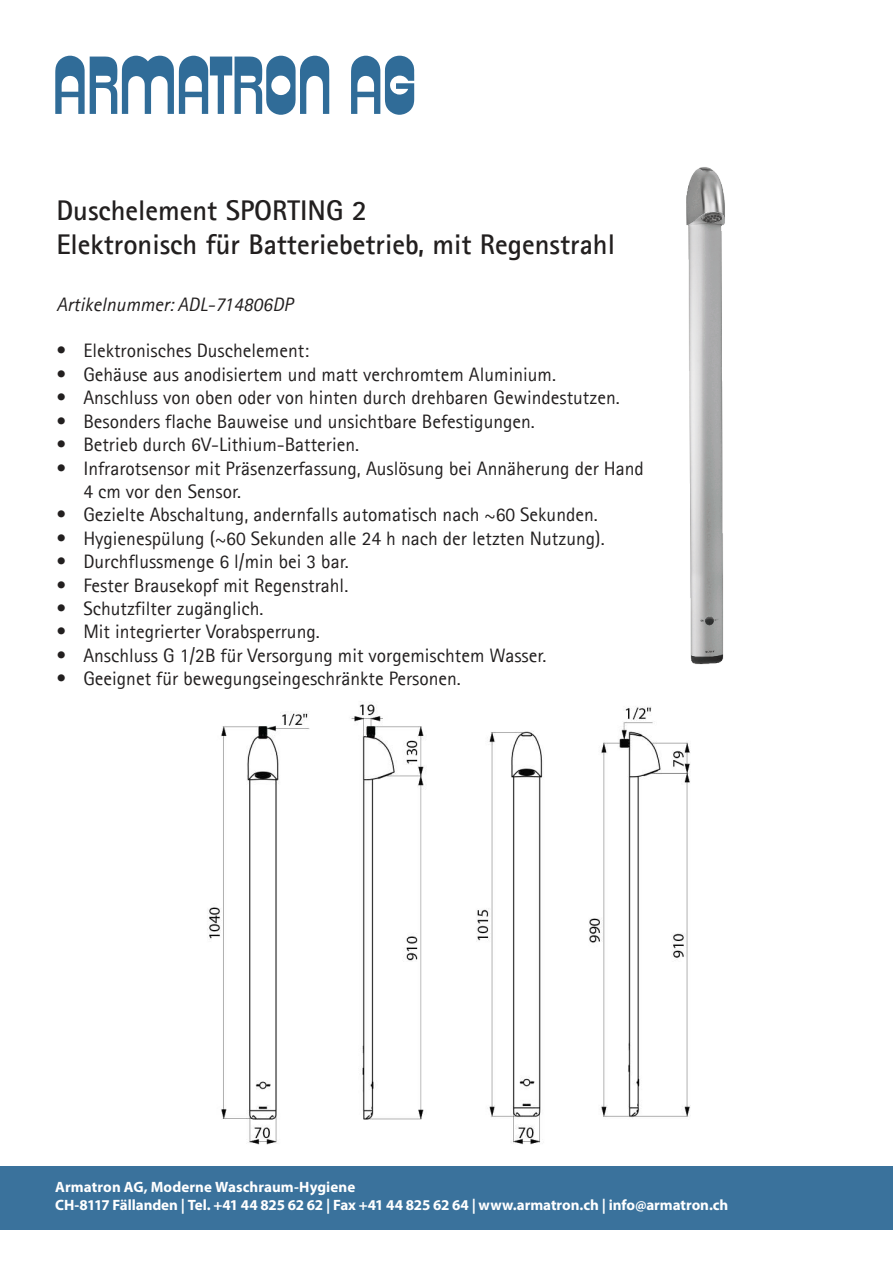
<style>
.page{position:relative;width:893px;height:1263px;background:#fff}
.page>*{position:absolute;margin:0;border:0;box-sizing:border-box;transform-origin:0 0}
.t1{font:700 28.5px/34.2px "Agfa Rotis Sans Serif";color:#221f1f}
.t2{font:19.5px/23.4px "Agfa Rotis Sans Serif";color:#221f1f}
.t3{font:italic 19.5px "Agfa Rotis Sans Serif";color:#221f1f}
.t4{font:700 15px/18px "Myriad Pro";letter-spacing:-.005em;color:#fff}
</style>
<div class="page">
<div style="left:0;top:1166px;width:893px;height:64px;background:#3a729c"></div>
<svg style="left:55px;top:56px;width:359px;height:59px"></svg>
<img style="left:686px;top:167px;width:39px;height:498px">
<img style="left:207px;top:702px;width:483px;height:443px">
<h1 class="t1" style="left:56px;top:195px;width:560px">Duschelement SPORTING 2<br>Elektronisch für Batteriebetrieb, mit Regenstrahl</h1>
<p class="t3" style="left:56px;top:293px;width:238px">Artikelnummer: ADL-714806DP</p>
<p class="t2" style="left:56px;top:340px;width:254px">• Elektronisches Duschelement:</p>
<p class="t2" style="left:56px;top:364px;width:501px">• Gehäuse aus anodisiertem und matt verchromtem Aluminium.</p>
<p class="t2" style="left:56px;top:387px;width:565px">• Anschluss von oben oder von hinten durch drehbaren Gewindestutzen.</p>
<p class="t2" style="left:56px;top:411px;width:480px">• Besonders flache Bauweise und unsichtbare Befestigungen.</p>
<p class="t2" style="left:56px;top:434px;width:304px">• Betrieb durch 6V-Lithium-Batterien.</p>
<p class="t2" style="left:83px;top:457px;width:562px;text-indent:-27px">• Infrarotsensor mit Präsenzerfassung, Auslösung bei Annäherung der Hand<br>4 cm vor den Sensor.</p>
<p class="t2" style="left:56px;top:504px;width:543px">• Gezielte Abschaltung, andernfalls automatisch nach ~60 Sekunden.</p>
<p class="t2" style="left:56px;top:528px;width:550px">• Hygienespülung (~60 Sekunden alle 24 h nach der letzten Nutzung).</p>
<p class="t2" style="left:56px;top:551px;width:294px">• Durchflussmenge 6 l/min bei 3 bar.</p>
<p class="t2" style="left:56px;top:574px;width:293px">• Fester Brausekopf mit Regenstrahl.</p>
<p class="t2" style="left:56px;top:598px;width:209px">• Schutzfilter zugänglich.</p>
<p class="t2" style="left:56px;top:621px;width:265px">• Mit integrierter Vorabsperrung.</p>
<p class="t2" style="left:56px;top:645px;width:492px">• Anschluss G 1/2B für Versorgung mit vorgemischtem Wasser.</p>
<p class="t2" style="left:56px;top:668px;width:406px">• Geeignet für bewegungseingeschränkte Personen.</p>
<p class="t4" style="left:55px;top:1179px;width:675px">Armatron AG, Moderne Waschraum-Hygiene<br>CH-8117 Fällanden | Tel. +41 44 825 62 62 | Fax +41 44 825 62 64 | www.armatron.ch | info@armatron.ch</p>
</div>
